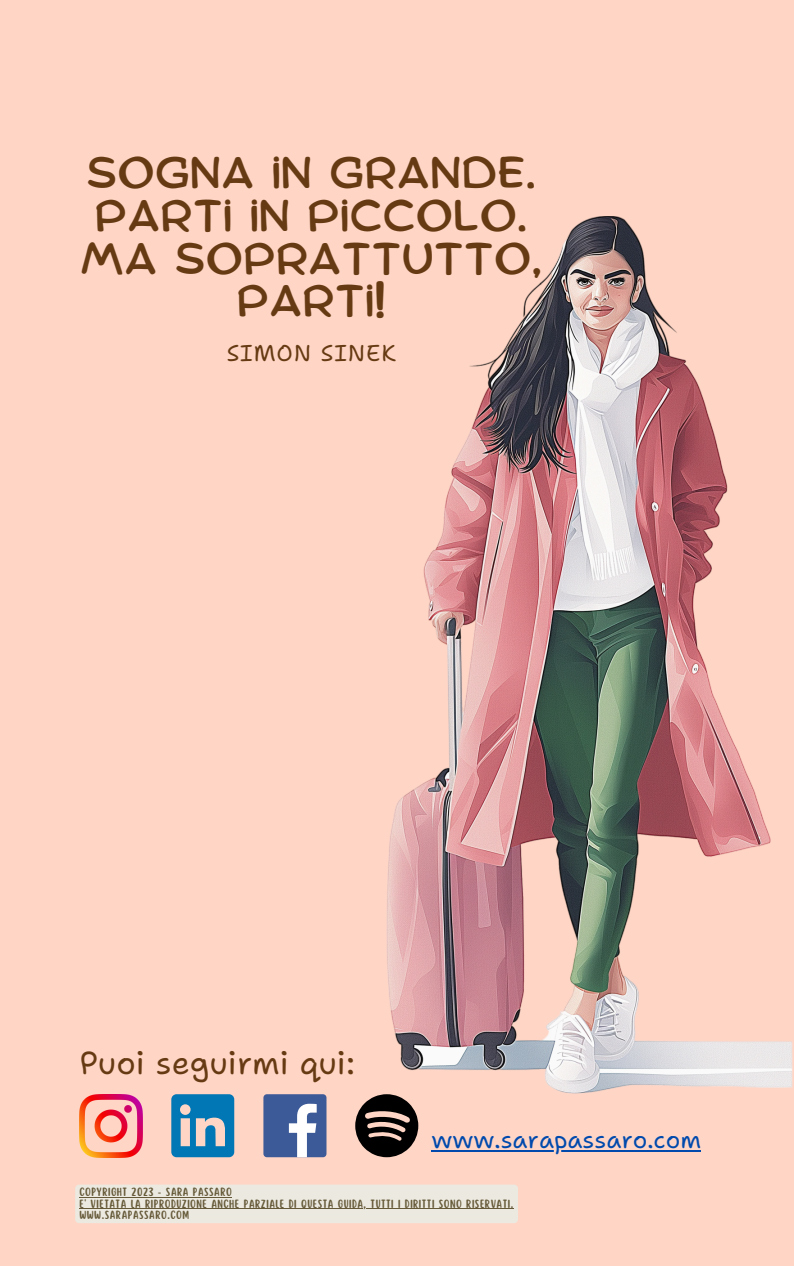
<style>
.page{position:relative;width:794px;height:1266px;background:#fff}
.page>*{position:absolute;margin:0;border:0;box-sizing:border-box;transform-origin:0 0}
.t1{font:43.65px/42.7px "Comica";letter-spacing:.01em;color:#663a12;text-align:center}
.t2{font:31.95px "Shantell Sans";color:#663a12}
.t3{font:24.08px "Shantell Sans";color:#004aad}
.t4{font:22.8px "Shantell Sans";color:#663a12}
.t5{font:10.5px "Scripter";letter-spacing:.05em;color:#655938}
</style>
<div class="page">
<div style="left:0;top:0;width:793px;height:1266px;background:#ffd6c6"></div>
<div style="left:75px;top:1185px;width:442px;height:38px;background:#ece9e1"></div>
<hr style="left:79px;top:1197px;width:153px;height:1px;background:#655938">
<hr style="left:79px;top:1208px;width:434px;height:1px;background:#655938">
<div style="left:263px;top:1094px;width:63px;height:63px;background:#3d5a98;border-radius:3px"></div>
<svg style="left:289px;top:1103px;width:27px;height:54px"></svg>
<img style="left:79px;top:1094px;width:63px;height:63px">
<svg style="left:171px;top:1094px;width:63px;height:63px"></svg>
<svg style="left:355px;top:1094px;width:63px;height:63px"></svg>
<hr style="left:431px;top:1150px;width:269px;height:2px;background:#004aad">
<img style="left:387px;top:216px;width:405px;height:878px">
<p class="t1" style="left:80px;top:154px;width:463px">SOGNA IN GRANDE.<br>PARTI IN PICCOLO.<br>MA SOPRATTUTTO,<br>PARTI!</p>
<p class="t4" style="left:227px;top:337px;width:171px">SIMON SINEK</p>
<p class="t2" style="left:79px;top:1042px;width:273px">Puoi seguirmi qui:</p>
<p class="t3" style="left:431px;top:1123px;width:267px">www.sarapassaro.com</p>
<h1 class="t5" style="left:79px;top:1186px;width:154px">COPYRIGHT 2023 - SARA PASSARO</h1>
<h3 class="t5" style="left:79px;top:1198px;width:435px">E' VIETATA LA RIPRODUZIONE ANCHE PARZIALE DI QUESTA GUIDA, TUTTI I DIRITTI SONO RISERVATI.</h3>
<p class="t5" style="left:79px;top:1209px;width:111px">WWW.SARAPASSARO.COM</p>
</div>
